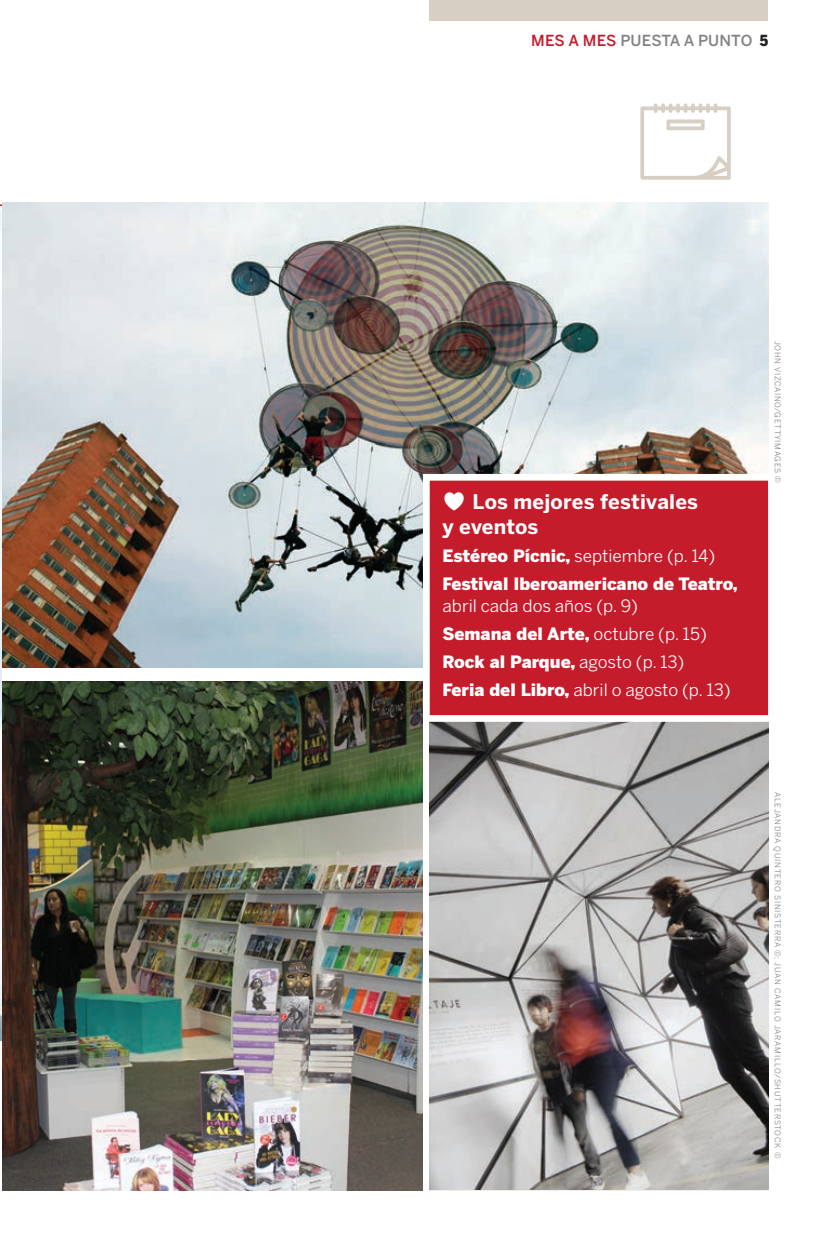
<style>
.page{position:relative;width:818px;height:1242px;background:#fff}
.page>*{position:absolute;margin:0;border:0;box-sizing:border-box;transform-origin:0 0}
.t1{font:700 20.03px/24.5px "LP Benton Sans";letter-spacing:.01em;color:#fff}
.t2{font:16.88px/28.1px "LP Benton Sans";color:#fff}
.t3{font:900 16.88px/28.1px "LP Benton Sans";color:#fff}
.t4{font:500 15.08px "LP Benton Sans";color:#808285}
.t5{font:7.88px "LP Benton Sans";letter-spacing:.1em;color:#808285}
.t6{font:7.88px "LP Benton Sans";letter-spacing:.08em;color:#808285}
.s1{color:#c51c2b}
.s2{font-family:"LP Benton Sans Cond Bl";font-weight:400;color:#231f20}
.s3{font-family:"LP Icons 2012";font-weight:400}
.s4{font-weight:400}
.s5{font-weight:900}
</style>
<div class="page">
<div style="left:429px;top:0;width:338px;height:21px;background:#d7cfc4"></div>
<svg style="left:640px;top:103px;width:90px;height:77px"></svg>
<img style="left:2px;top:203px;width:765px;height:465px">
<img style="left:2px;top:681px;width:421px;height:508px">
<img style="left:429px;top:725px;width:338px;height:464px">
<svg style="left:419px;top:470px;width:350px;height:255px;background:#c7313e"></svg>
<p class="t4" style="left:531px;top:35px;width:238px"><span class="s1">MES A MES</span> PUESTA A PUNTO <span class="s2">5</span></p>
<p class="t1" style="left:442px;top:491px;width:257px"><span class="s3">o</span> Los mejores festivales y eventos</p>
<p class="t3" style="left:442px;top:543px;width:297px">Estéreo Pícnic, <span class="s4">septiembre (p. 14)<br></span>Festival Iberoamericano de Teatro,</p>
<p class="t2" style="left:442px;top:593px;width:289px">abril cada dos años (p. 9)<br><span class="s5">Semana del Arte,</span> octubre (p. 15)<br><span class="s5">Rock al Parque,</span> agosto (p. 13)<br><span class="s5">Feria del Libro,</span> abril o agosto (p. 13)</p>
<p class="t6" style="left:780px;top:341px;width:143px;rotate:90deg">JOHN VIZCAINO/GETTYIMAGES ©</p>
<p class="t5" style="left:780px;top:792px;width:368px;rotate:90deg">ALEJANDRA QUINTERO SINISTERRA ©; JUAN CAMILO JARAMILLO/SHUTTERSTOCK ©</p>
</div>
